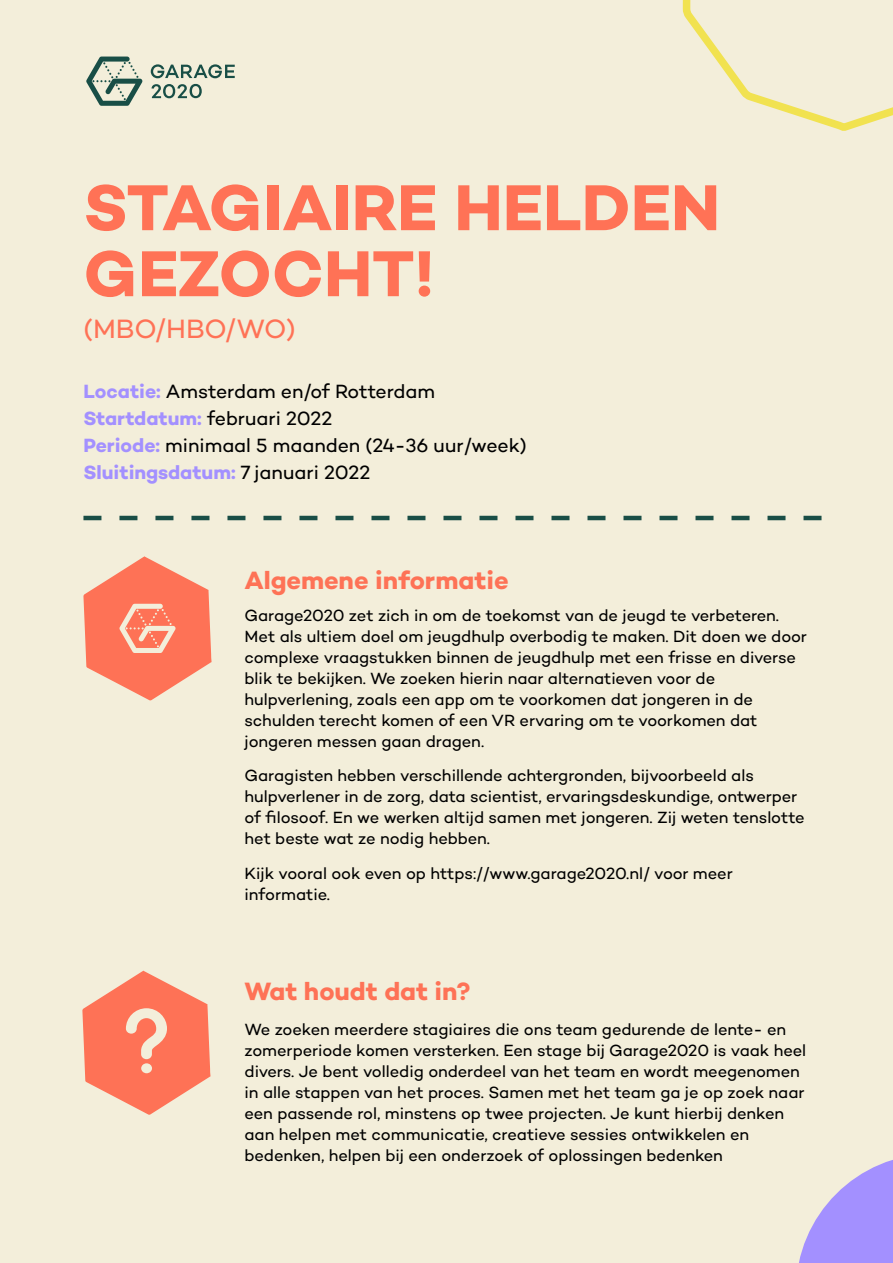
<style>
.page{position:relative;width:893px;height:1263px;background:#f3eeda}
.page>*{position:absolute;margin:0;border:0;box-sizing:border-box;transform-origin:0 0}
.t1{font:700 66px/66px "Campton";color:#ff7256}
.t2{font:27px "Campton";letter-spacing:-.015em;color:#ff7256}
.t3{font:700 25.5px "Campton";color:#fe7256}
.t4{font:19.5px/27px "Campton";letter-spacing:-.005em;color:#000}
.t5{font:16.5px/21px "Campton";letter-spacing:-.005em;color:#000}
.s1{font-weight:700;color:#a390ff}
</style>
<div class="page">
<svg style="left:86px;top:57px;width:57px;height:49px"></svg>
<svg style="left:151px;top:64px;width:84px;height:14px"></svg>
<svg style="left:152px;top:84px;width:50px;height:14px"></svg>
<svg style="left:83px;top:556px;width:129px;height:145px"></svg>
<svg style="left:82px;top:971px;width:128px;height:144px"></svg>
<div style="left:141px;top:1063px;width:11px;height:10px;background:#f3eeda;border-radius:50%"></div>
<svg style="left:83px;top:516px;width:594px;height:4px"></svg>
<svg style="left:677px;top:0;width:216px;height:521px"></svg>
<svg style="left:799px;top:1160px;width:94px;height:103px"></svg>
<h1 class="t1" style="left:83px;top:174px;width:638px">STAGIAIRE HELDEN<br>GEZOCHT!</h1>
<h2 class="t2" style="left:83px;top:312px;width:214px">(MBO/HBO/WO)</h2>
<p class="t4" style="left:83px;top:377px;width:445px"><span class="s1">Locatie:</span> Amsterdam en/of Rotterdam <span class="s1">Startdatum:</span> februari 2022<br><span class="s1">Periode:</span> minimaal 5 maanden (24-36 uur/week)<br><span class="s1">Sluitingsdatum:</span> 7 januari 2022</p>
<h3 class="t3" style="left:244px;top:564px;width:266px">Algemene informatie</h3>
<p class="t5" style="left:244px;top:604px;width:564px">Garage2020 zet zich in om de toekomst van de jeugd te verbeteren.<br>Met als ultiem doel om jeugdhulp overbodig te maken. Dit doen we door complexe vraagstukken binnen de jeugdhulp met een frisse en diverse blik te bekijken. We zoeken hierin naar alternatieven voor de hulpverlening, zoals een app om te voorkomen dat jongeren in de schulden terecht komen of een VR ervaring om te voorkomen dat jongeren messen gaan dragen.</p>
<p class="t5" style="left:244px;top:765px;width:562px">Garagisten hebben verschillende achtergronden, bijvoorbeeld als hulpverlener in de zorg, data scientist, ervaringsdeskundige, ontwerper of filosoof. En we werken altijd samen met jongeren. Zij weten tenslotte het beste wat ze nodig hebben.</p>
<p class="t5" style="left:244px;top:862px;width:490px">Kijk vooral ook even op https://www.garage2020.nl/ voor meer informatie.</p>
<h3 class="t3" style="left:245px;top:975px;width:228px">Wat houdt dat in?</h3>
<p class="t5" style="left:244px;top:1018px;width:563px">We zoeken meerdere stagiaires die ons team gedurende de lente- en zomerperiode komen versterken. Een stage bij Garage2020 is vaak heel divers. Je bent volledig onderdeel van het team en wordt meegenomen in alle stappen van het proces. Samen met het team ga je op zoek naar een passende rol, minstens op twee projecten. Je kunt hierbij denken aan helpen met communicatie, creatieve sessies ontwikkelen en bedenken, helpen bij een onderzoek of oplossingen bedenken</p>
</div>
